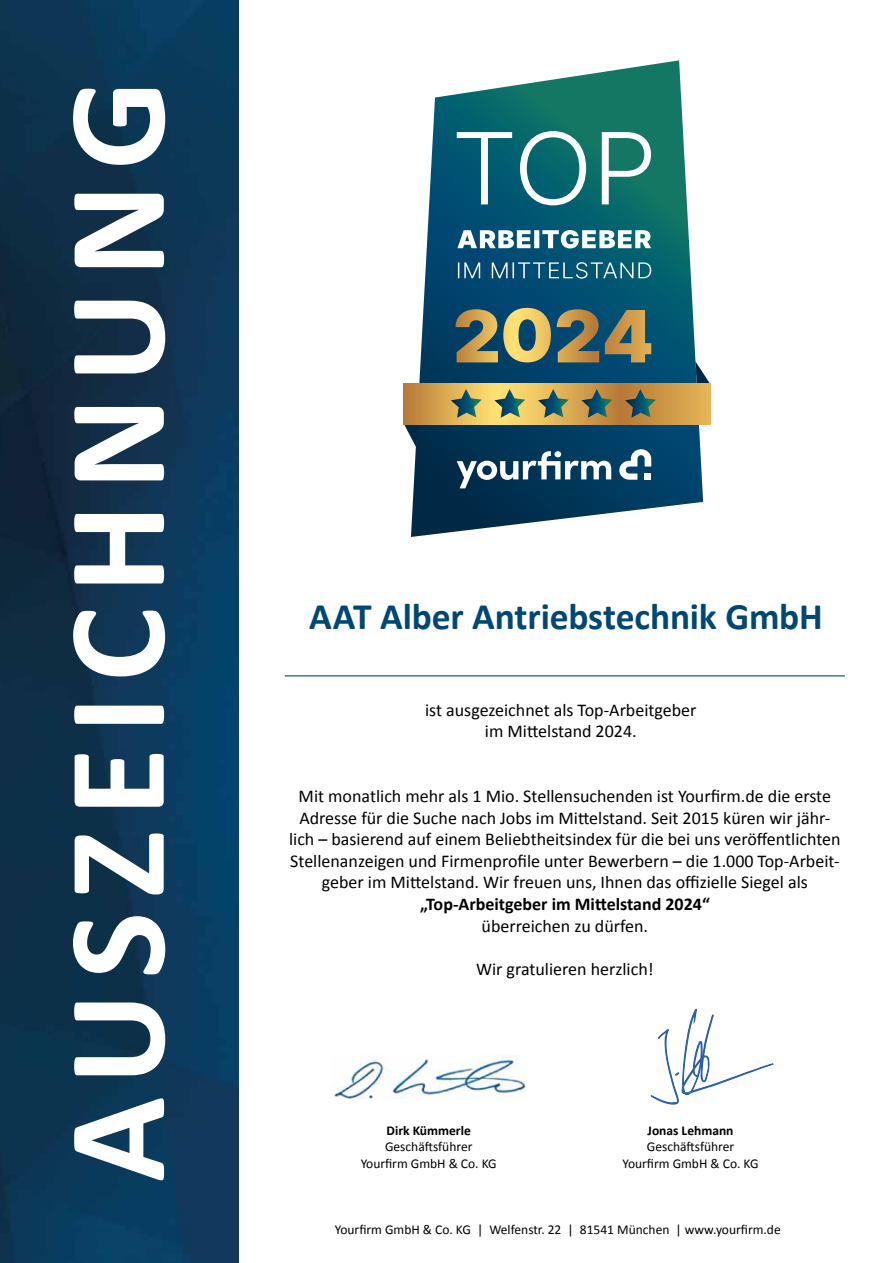
<style>
.page{position:relative;width:893px;height:1263px;background:#fff}
.page>*{position:absolute;margin:0;border:0;box-sizing:border-box;transform-origin:0 0}
.t1{font:700 141px "Calibri";letter-spacing:.1em;color:#fff}
.t2{font:700 37.5px "Calibri";letter-spacing:-.005em;color:#004874}
.t3{font:18px/21.6px "Calibri";color:#000;text-align:center}
.t4{font:700 18px "Calibri";color:#000}
.t5{font:13.5px/16.2px "Calibri";color:#000;text-align:center}
.t6{font:700 13.5px "Calibri";color:#000}
</style>
<div class="page">
<img style="left:0;top:0;width:238px;height:1262px">
<hr style="left:285px;top:675px;width:560px;height:1px;background:#004874">
<img style="left:331px;top:1055px;width:195px;height:43px">
<svg style="left:411px;top:60px;width:292px;height:477px"></svg>
<svg style="left:605px;top:310px;width:46px;height:52px;background:#807d59"></svg>
<svg style="left:557px;top:309px;width:42px;height:53px;background:#7c7555"></svg>
<svg style="left:455px;top:308px;width:96px;height:54px;background:#888b63"></svg>
<svg style="left:457px;top:230px;width:194px;height:18px"></svg>
<svg style="left:457px;top:451px;width:154px;height:37px"></svg>
<svg style="left:619px;top:449px;width:32px;height:31px"></svg>
<svg style="left:457px;top:131px;width:194px;height:74px"></svg>
<svg style="left:695px;top:361px;width:15px;height:23px"></svg>
<svg style="left:404px;top:424px;width:15px;height:23px"></svg>
<svg style="left:404px;top:384px;width:306px;height:40px;background:#d7a550"></svg>
<svg style="left:451px;top:389px;width:31px;height:29px"></svg>
<svg style="left:494px;top:389px;width:31px;height:29px"></svg>
<svg style="left:538px;top:389px;width:31px;height:29px"></svg>
<svg style="left:581px;top:389px;width:31px;height:29px"></svg>
<svg style="left:625px;top:389px;width:31px;height:29px"></svg>
<svg style="left:458px;top:262px;width:193px;height:17px;background:#34748f"></svg>
<svg style="left:651px;top:1008px;width:122px;height:97px"></svg>
<h1 class="t1" style="left:17px;top:1182px;width:1103px;rotate:-90deg">AUSZEICHNUNG</h1>
<h2 class="t2" style="left:309px;top:590px;width:515px">AAT Alber Antriebstechnik GmbH</h2>
<p class="t3" style="left:425px;top:698px;width:273px">ist ausgezeichnet als Top-Arbeitgeber im Mittelstand 2024.</p>
<p class="t3" style="left:289px;top:785px;width:553px">Mit monatlich mehr als 1 Mio. Stellensuchenden ist Yourfirm.de die erste Adresse für die Suche nach Jobs im Mittelstand. Seit 2015 küren wir jähr&shy;lich – basierend auf einem Beliebtheitsindex für die bei uns veröffentlichten Stellenanzeigen und Firmenprofile unter Bewerbern – die 1.000 Top-Arbeit&shy;geber im Mittelstand. Wir freuen uns, Ihnen das offizielle Siegel als</p>
<p class="t4" style="left:420px;top:891px;width:291px">„Top-Arbeitgeber im Mittelstand 2024“</p>
<p class="t3" style="left:482px;top:914px;width:168px">überreichen zu dürfen.</p>
<p class="t3" style="left:476px;top:957px;width:179px">Wir gratulieren herzlich!</p>
<p class="t6" style="left:387px;top:1121px;width:86px">Dirk Kümmerle</p>
<p class="t5" style="left:361px;top:1138px;width:138px">Geschäftsführer<br>Yourfirm GmbH &amp; Co. KG</p>
<p class="t6" style="left:648px;top:1121px;width:87px">Jonas Lehmann</p>
<p class="t5" style="left:622px;top:1138px;width:138px">Geschäftsführer<br>Yourfirm GmbH &amp; Co. KG</p>
<p class="t5" style="left:335px;top:1221px;width:447px">Yourfirm GmbH &amp; Co. KG | Welfenstr. 22 | 81541 München | www.yourfirm.de</p>
</div>
